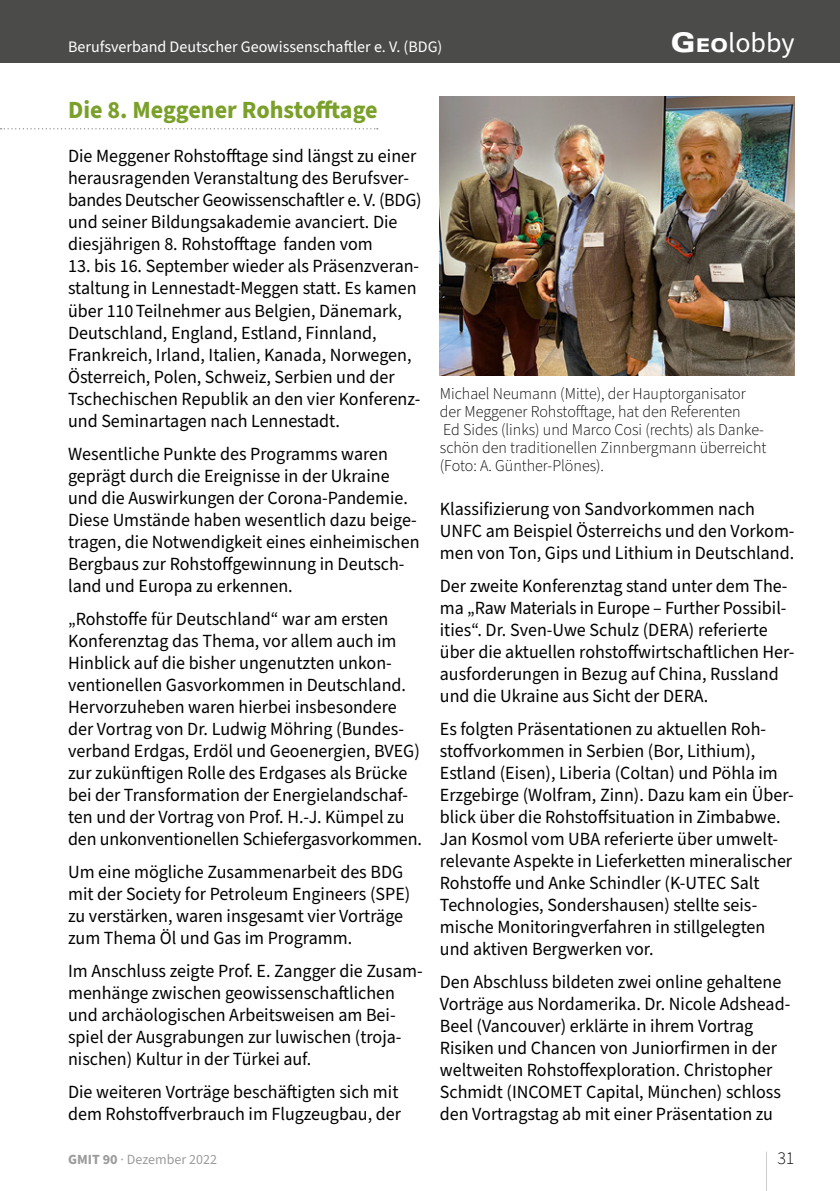
<style>
.page{position:relative;width:840px;height:1191px;background:#fff}
.page>*{position:absolute;margin:0;border:0;box-sizing:border-box;transform-origin:0 0}
.t1{font:300 63px "Source Sans Pro";color:#9c9c9d;scale:.29 1}
.t2{font:28px "Source Sans Pro";color:#fff}
.t3{font:700 24.8px "Source Sans Pro";color:#7aa02a}
.t4{font:18.6px/22px "Source Sans Pro";color:#000}
.t5{font:300 18px "Source Sans Pro";color:#000}
.t6{font:300 16.4px/18px "Source Sans Pro";color:#000}
.t7{font:16px "Source Sans Pro";color:#fff}
.t8{font:14px "Source Sans Pro";color:#9c9c9d}
.s1{font-family:"Univers";font-weight:900;font-stretch:expanded;font-size:27px}
.s2{font-family:"Univers";font-weight:900;font-stretch:expanded;font-size:19px}
.s3{font-weight:700}
</style>
<div class="page">
<div style="left:0;top:0;width:839px;height:62px;background:#4b4b4a"></div>
<svg style="left:1px;top:128px;width:376px;height:1px"></svg>
<img style="left:439px;top:96px;width:355px;height:279px">
<p class="t7" style="left:68px;top:36px;width:375px">Berufsverband Deutscher Geowissenschaftler e. V. (BDG)</p>
<h2 class="t2" style="left:670px;top:24px;width:125px"><span class="s1">G</span><span class="s2">eo</span>lobby</h2>
<h3 class="t3" style="left:68px;top:93px;width:311px">Die 8. Meggener Rohstofftage</h3>
<p class="t4" style="left:68px;top:146px;width:355px">Die Meggener Rohstofftage sind längst zu einer herausragenden Veranstaltung des Berufsver&shy;bandes Deutscher Geowissenschaftler e. V. (BDG) und seiner Bildungsakademie avanciert. Die diesjährigen 8. Rohstofftage fanden vom</p>
<p class="t4" style="left:68px;top:256px;width:353px">13. bis 16. September wieder als Präsenzveran&shy;staltung in Lennestadt-Meggen statt. Es kamen über 110 Teilnehmer aus Belgien, Dänemark, Deutschland, England, Estland, Finnland, Frankreich, Irland, Italien, Kanada, Norwegen, Österreich, Polen, Schweiz, Serbien und der Tschechischen Republik an den vier Konferenz&shy;und Seminartagen nach Lennestadt.</p>
<p class="t4" style="left:68px;top:443px;width:353px">Wesentliche Punkte des Programms waren geprägt durch die Ereignisse in der Ukraine und die Auswirkungen der Corona-Pandemie.<br>Diese Umstände haben wesentlich dazu beige&shy;tragen, die Notwendigkeit eines einheimischen Bergbaus zur Rohstoffgewinnung in Deutsch&shy;land und Europa zu erkennen.</p>
<p class="t4" style="left:68px;top:608px;width:355px">„Rohstoffe für Deutschland“ war am ersten Konferenztag das Thema, vor allem auch im Hinblick auf die bisher ungenutzten unkon&shy;ventionellen Gasvorkommen in Deutschland.<br>Hervorzuheben waren hierbei insbesondere der Vortrag von Dr. Ludwig Möhring (Bundes&shy;verband Erdgas, Erdöl und Geoenergien, BVEG) zur zukünftigen Rolle des Erdgases als Brücke bei der Transformation der Energielandschaf&shy;ten und der Vortrag von Prof. H.-J. Kümpel zu den unkonventionellen Schiefergasvorkommen.</p>
<p class="t4" style="left:68px;top:861px;width:343px">Um eine mögliche Zusammenarbeit des BDG mit der Society for Petroleum Engineers (SPE) zu verstärken, waren insgesamt vier Vorträge zum Thema Öl und Gas im Programm.</p>
<p class="t4" style="left:68px;top:960px;width:356px">Im Anschluss zeigte Prof. E. Zangger die Zusam&shy;menhänge zwischen geowissenschaftlichen und archäologischen Arbeitsweisen am Bei&shy;spiel der Ausgrabungen zur luwischen (troja&shy;nischen) Kultur in der Türkei auf.</p>
<p class="t4" style="left:68px;top:1081px;width:334px">Die weiteren Vorträge beschäftigten sich mit dem Rohstoffverbrauch im Flugzeugbau, der</p>
<p class="t6" style="left:439px;top:384px;width:328px">Michael Neumann (Mitte), der Hauptorganisator der Meggener Rohstofftage, hat den Referenten<br>Ed Sides (links) und Marco Cosi (rechts) als Danke&shy;schön den traditionellen Zinnbergmann überreicht (Foto: A. Günther-Plönes).</p>
<p class="t4" style="left:439px;top:498px;width:356px">Klassifizierung von Sandvorkommen nach<br>UNFC am Beispiel Österreichs und den Vorkom&shy;men von Ton, Gips und Lithium in Deutschland.</p>
<p class="t4" style="left:439px;top:575px;width:354px">Der zweite Konferenztag stand unter dem The&shy;ma „Raw Materials in Europe – Further Possibil&shy;ities“. Dr. Sven-Uwe Schulz (DERA) referierte über die aktuellen rohstoffwirtschaftlichen Her&shy;ausforderungen in Bezug auf China, Russland und die Ukraine aus Sicht der DERA.</p>
<p class="t4" style="left:439px;top:718px;width:355px">Es folgten Präsentationen zu aktuellen Roh&shy;stoffvorkommen in Serbien (Bor, Lithium), Estland (Eisen), Liberia (Coltan) und Pöhla im Erzgebirge (Wolfram, Zinn). Dazu kam ein Über&shy;blick über die Rohstoffsituation in Zimbabwe.<br>Jan Kosmol vom UBA referierte über umwelt&shy;relevante Aspekte in Lieferketten mineralischer Rohstoffe und Anke Schindler (K-UTEC Salt Technologies, Sondershausen) stellte seis&shy;mische Monitoringverfahren in stillgelegten und aktiven Bergwerken vor.</p>
<p class="t4" style="left:439px;top:971px;width:352px">Den Abschluss bildeten zwei online gehaltene Vorträge aus Nordamerika. Dr. Nicole Adshead-Beel (Vancouver) erklärte in ihrem Vortrag Risiken und Chancen von Juniorfirmen in der weltweiten Rohstoffexploration. Christopher Schmidt (INCOMET Capital, München) schloss den Vortragstag ab mit einer Präsentation zu</p>
<p class="t8" style="left:68px;top:1149px;width:150px"><span class="s3">GMIT 90</span> · Dezember 2022</p>
<h1 class="t1" style="left:764px;top:1136px;width:15px">|</h1>
<p class="t5" style="left:777px;top:1145px;width:19px">31</p>
</div>
